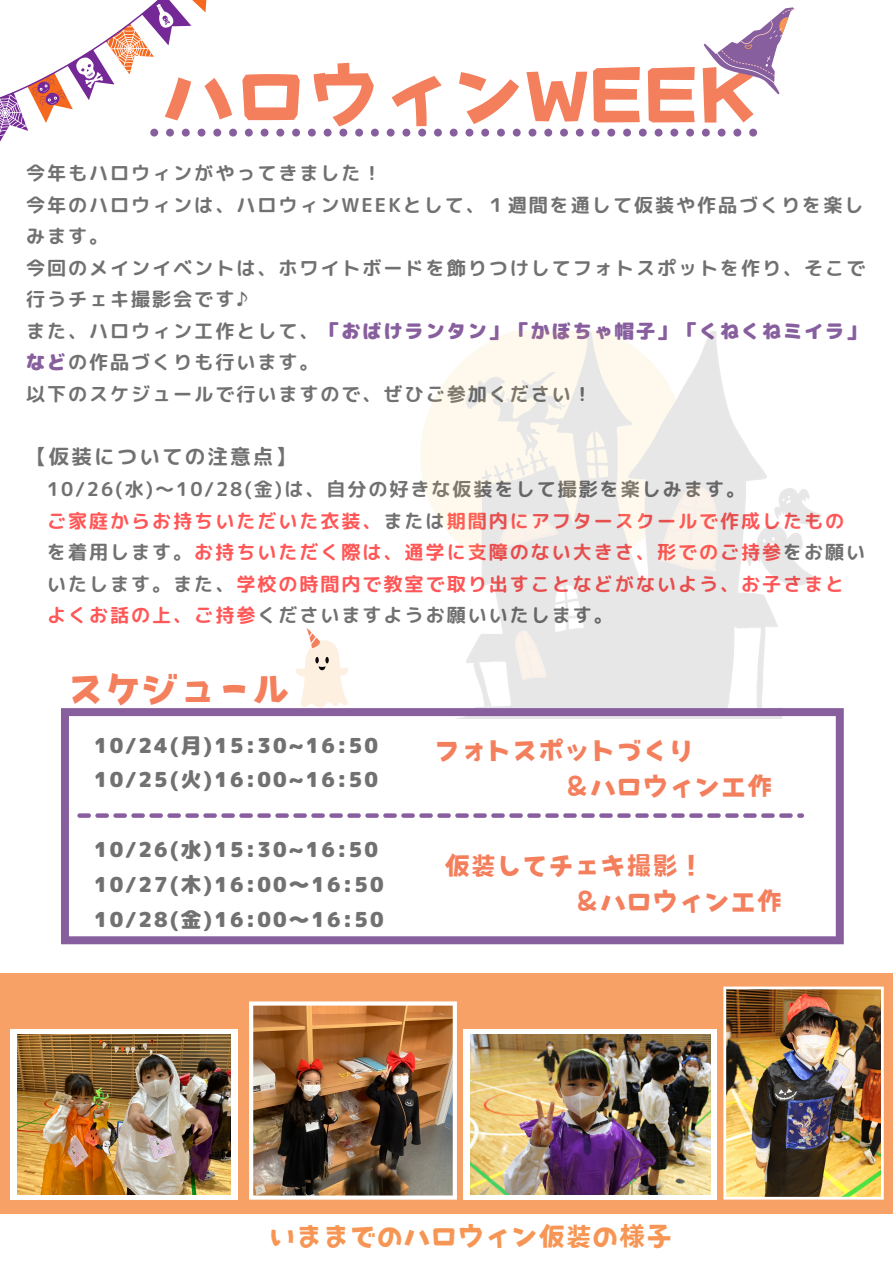
<style>
.page{position:relative;width:893px;height:1264px;background:#fff}
.page>*{position:absolute;margin:0;border:0;box-sizing:border-box;transform-origin:0 0}
.t1{font:72.45px "Otenba Gothic TTF";color:#f47f5d}
.t2{font:36.9px "Otenba Gothic TTF";color:#f47f5d}
.t3{font:26.85px "Otenba Gothic TTF";color:#f79654}
.t4{font:25.95px/36px "Otenba Gothic TTF";color:#f47f5d}
.t5{font:20.55px/34.8px "rounded mplus 1 p black";letter-spacing:.1em;color:#717171}
.t6{font:20.55px "rounded mplus 1 p bold";letter-spacing:.1em;color:#717171}
.t7{font:19.05px/31.5px "rounded mplus 1 p bold";letter-spacing:.1em;color:#ff5757}
.t8{font:19.05px/31.5px "rounded mplus 1 p bold";letter-spacing:.1em;color:#717171}
.t9{font:19.05px "rounded mplus 1 p black";letter-spacing:.1em;color:#885f9e}
.s1{font-family:"rounded mplus 1 p bold";color:#717171}
.s2{font-family:"rounded mplus 1 p black";color:#885f9e}
.s3{color:#717171}
</style>
<div class="page">
<svg style="left:0;top:0;width:796px;height:142px"></svg>
<svg style="left:61px;top:708px;width:782px;height:236px"></svg>
<svg style="left:77px;top:813px;width:727px;height:4px"></svg>
<svg style="left:296px;top:628px;width:52px;height:80px"></svg>
<div style="left:0;top:973px;width:892px;height:241px;background:#f7a166"></div>
<div style="left:464px;top:1028px;width:253px;height:171px;background:#fff"></div>
<img style="left:471px;top:1034px;width:239px;height:160px">
<div style="left:11px;top:1028px;width:227px;height:171px;background:#fff"></div>
<img style="left:18px;top:1034px;width:212px;height:160px">
<img style="left:723px;top:986px;width:160px;height:213px">
<img style="left:249px;top:1001px;width:208px;height:198px">
<h1 class="t1" style="left:162px;top:46px;width:598px">ハロウィンWEEK</h1>
<p class="t8" style="left:26px;top:157px;width:840px">今年もハロウィンがやってきました！<br>今年のハロウィンは、ハロウィンWEEKとして、１週間を通して仮装や作品づくりを楽しみます。<br>今回のメインイベントは、ホワイトボードを飾りつけしてフォトスポットを作り、そこで行うチェキ撮影会です♪</p>
<p class="t9" style="left:26px;top:317px;width:840px"><span class="s1">また、ハロウィン工作として、</span>「おばけランタン」「かぼちゃ帽子」「くねくねミイラ」</p>
<p class="t8" style="left:26px;top:346px;width:567px"><span class="s2">など</span>の作品づくりも行います。<br>以下のスケジュールで行いますので、ぜひご参加ください！</p>
<p class="t6" style="left:26px;top:441px;width:271px">【仮装についての注意点】</p>
<p class="t7" style="left:47px;top:473px;width:819px"><span class="s3">10/26(水)～10/28(金)は、自分の好きな仮装をして撮影を楽しみます。<br></span>ご家庭からお持ちいただいた衣装、<span class="s3">または</span>期間内にアフタースクールで作成したもの<span class="s3">を着用します。</span>お持ちいただく際は、通学に支障のない大きさ、形でのご持参<span class="s3">をお願いいたします。また、</span>学校の時間内で教室で取り出すことなどがないよう、お子さまとよくお話の上、ご持参<span class="s3">くださいますようお願いいたします。</span></p>
<h2 class="t2" style="left:68px;top:664px;width:223px">スケジュール</h2>
<p class="t5" style="left:94px;top:727px;width:285px">10/24(月)15:30~16:50<br>10/25(火)16:00~16:50</p>
<p class="t5" style="left:94px;top:832px;width:291px">10/26(水)15:30~16:50<br>10/27(木)16:00～16:50<br>10/28(金)16:00～16:50</p>
<h3 class="t4" style="left:564px;top:731px;width:209px;text-indent:-130px">フォトスポットづくり<br>＆ハロウィン工作</h3>
<h3 class="t4" style="left:574px;top:845px;width:209px;text-indent:-130px">仮装してチェキ撮影！<br>＆ハロウィン工作</h3>
<h3 class="t3" style="left:269px;top:1217px;width:405px">いままでのハロウィン仮装の様子</h3>
</div>
